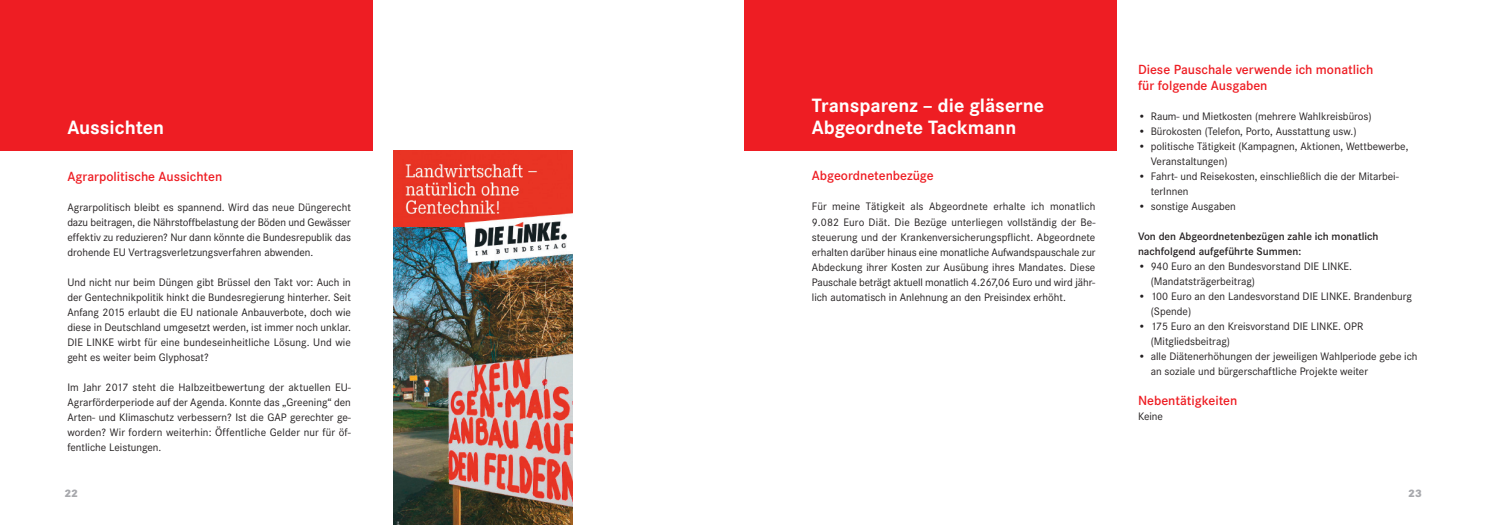
<style>
.page{position:relative;width:1489px;height:525px;background:#fff}
.page>*{position:absolute;margin:0;border:0;box-sizing:border-box;transform-origin:0 0}
.t1{font:700 20px/22.5px "Corporate S";color:#fff}
.t2{font:600 13.75px/16.2px "Corporate S";color:#ee1d23}
.t3{font:11.25px/15px "Corporate S";color:#231f20}
.t4{font:600 11.25px/15px "Corporate S";color:#231f20}
.t5{font:800 11.25px "Corporate S";color:#a8a9ad}
</style>
<div class="page">
<div style="left:0;top:0;width:372px;height:150px;background:#ee1d23"></div>
<div style="left:744px;top:0;width:372px;height:150px;background:#ee1d23"></div>
<img style="left:393px;top:150px;width:179px;height:374px">
<h1 class="t1" style="left:67px;top:116px;width:98px">Aussichten</h1>
<p class="t2" style="left:67px;top:167px;width:156px">Agrarpolitische Aussichten</p>
<p class="t3" style="left:67px;top:199px;width:285px;text-align:justify">Agrarpolitisch bleibt es spannend. Wird das neue Düngerecht dazu beitragen, die Nährstoffbelastung der Böden und Gewässer effektiv zu reduzieren? Nur dann könnte die Bundesrepublik das drohende EU Vertragsverletzungsverfahren abwenden.</p>
<p class="t3" style="left:67px;top:274px;width:285px;text-align:justify">Und nicht nur beim Düngen gibt Brüssel den Takt vor: Auch in der Gentechnikpolitik hinkt die Bundesregierung hinterher. Seit Anfang 2015 erlaubt die EU nationale Anbauverbote, doch wie diese in Deutschland umgesetzt werden, ist immer noch unklar.<br>DIE LINKE wirbt für eine bundeseinheitliche Lösung. Und wie geht es weiter beim Glyphosat?</p>
<p class="t3" style="left:67px;top:379px;width:285px;text-align:justify">Im Jahr 2017 steht die Halbzeitbewertung der aktuellen EU-Agrarförderperiode auf der Agenda. Konnte das „Greening“ den Arten- und Klimaschutz verbessern? Ist die GAP gerechter ge&shy;worden? Wir fordern weiterhin: Öffentliche Gelder nur für öf&shy;fentliche Leistungen.</p>
<h1 class="t1" style="left:811px;top:93px;width:234px">Transparenz – die gläserne<br>Abgeordnete Tackmann</h1>
<p class="t2" style="left:811px;top:167px;width:123px">Abgeordnetenbezüge</p>
<p class="t3" style="left:811px;top:199px;width:285px;text-align:justify">Für meine Tätigkeit als Abgeordnete erhalte ich monatlich 9.082 Euro Diät. Die Bezüge unterliegen vollständig der Be&shy;steuerung und der Krankenversicherungspflicht. Abgeordnete erhalten darüber hinaus eine monatliche Aufwandspauschale zur Abdeckung ihrer Kosten zur Ausübung ihres Mandates. Diese Pauschale beträgt aktuell monatlich 4.267,06 Euro und wird jähr&shy;lich automatisch in Anlehnung an den Preisindex erhöht.</p>
<p class="t2" style="left:1137px;top:61px;width:237px">Diese Pauschale verwende ich monatlich für folgende Ausgaben</p>
<p class="t3" style="left:1137px;top:108px;width:235px">• Raum- und Mietkosten (mehrere Wahlkreisbüros)</p>
<p class="t3" style="left:1137px;top:123px;width:220px">• Bürokosten (Telefon, Porto, Ausstattung usw.)</p>
<p class="t3" style="left:1150px;top:138px;width:259px;text-indent:-13px">• politische Tätigkeit (Kampagnen, Aktionen, Wettbewerbe,<br>Veranstaltungen)</p>
<p class="t3" style="left:1150px;top:168px;width:249px;text-indent:-13px">• Fahrt- und Reisekosten, einschließlich die der Mitarbei&shy;terInnen</p>
<p class="t3" style="left:1137px;top:198px;width:99px">• sonstige Ausgaben</p>
<p class="t4" style="left:1137px;top:228px;width:242px">Von den Abgeordnetenbezügen zahle ich monatlich nachfolgend aufgeführte Summen:</p>
<p class="t3" style="left:1150px;top:258px;width:203px;text-indent:-13px">• 940 Euro an den Bundesvorstand DIE LINKE. (Mandatsträgerbeitrag)</p>
<p class="t3" style="left:1150px;top:288px;width:263px;text-indent:-13px">• 100 Euro an den Landesvorstand DIE LINKE. Brandenburg (Spende)</p>
<p class="t3" style="left:1150px;top:318px;width:214px;text-indent:-13px">• 175 Euro an den Kreisvorstand DIE LINKE. OPR (Mitgliedsbeitrag)</p>
<p class="t3" style="left:1150px;top:348px;width:268px;text-indent:-13px">• alle Diätenerhöhungen der jeweiligen Wahlperiode gebe ich an soziale und bürgerschaftliche Projekte weiter</p>
<p class="t2" style="left:1137px;top:392px;width:101px">Nebentätigkeiten</p>
<p class="t3" style="left:1137px;top:408px;width:27px">Keine</p>
<p class="t5" style="left:64px;top:486px;width:15px">22</p>
<p class="t5" style="left:1407px;top:486px;width:15px">23</p>
</div>
